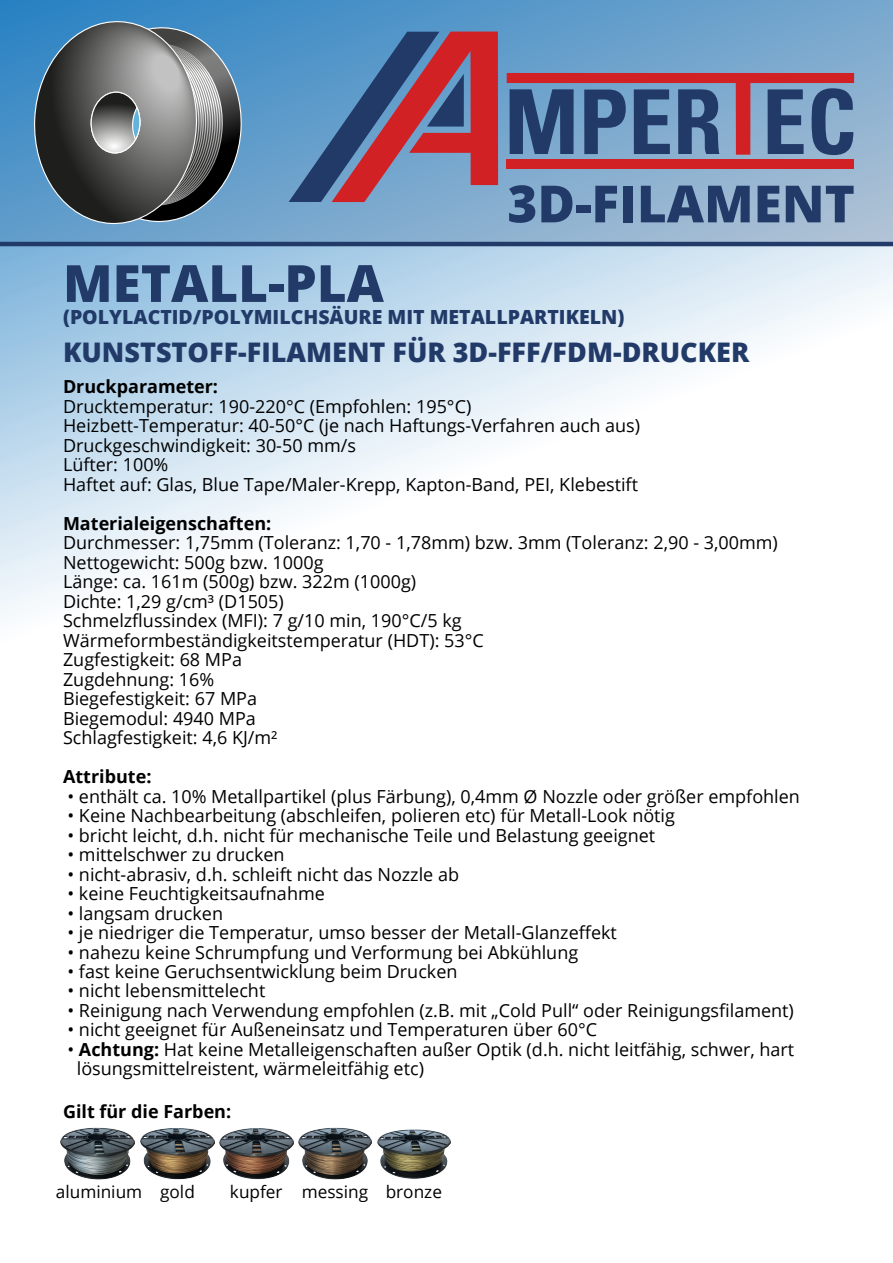
<style>
.page{position:relative;width:893px;height:1263px;background:#fff}
.page>*{position:absolute;margin:0;border:0;box-sizing:border-box;transform-origin:0 0}
.t1{font:800 51.3px "Open Sans";color:#213a68}
.t2{font:800 27px "Open Sans";color:#213a68}
.t3{font:800 19.5px "Open Sans";color:#213a68}
.t4{font:18px/19.5px "Open Sans";color:#000}
.t5{font:700 18px "Open Sans";color:#000}
.t6{font:17.25px "Open Sans";color:#000}
.s1{font-weight:700}
</style>
<div class="page">
<svg style="left:0;top:0;width:893px;height:617px"></svg>
<hr style="left:0;top:242px;width:893px;height:4px;background:#213a68">
<div style="left:506px;top:159px;width:348px;height:10px;background:#d12124"></div>
<svg style="left:507px;top:73px;width:347px;height:82px;background:#68698b"></svg>
<svg style="left:289px;top:32px;width:209px;height:170px;background:#796586"></svg>
<svg style="left:32px;top:20px;width:211px;height:205px;background:#5f6d77"></svg>
<img style="left:60px;top:1127px;width:75px;height:53px">
<img style="left:298px;top:1127px;width:74px;height:53px">
<img style="left:378px;top:1129px;width:72px;height:50px">
<img style="left:220px;top:1128px;width:73px;height:52px">
<img style="left:140px;top:1128px;width:75px;height:52px">
<p class="t1" style="left:507px;top:165px;width:349px">3D-FILAMENT</p>
<h1 class="t1" style="left:63px;top:244px;width:322px">METALL-PLA</h1>
<p class="t3" style="left:63px;top:302px;width:563px">(POLYLACTID/POLYMILCHSÄURE MIT METALLPARTIKELN)</p>
<h2 class="t2" style="left:63px;top:332px;width:688px">KUNSTSTOFF-FILAMENT FÜR 3D-FFF/FDM-DRUCKER</h2>
<h4 class="t5" style="left:63px;top:374px;width:157px">Druckparameter:</h4>
<p class="t4" style="left:63px;top:396px;width:579px">Drucktemperatur: 190-220°C (Empfohlen: 195°C)<br>Heizbett-Temperatur: 40-50°C (je nach Haftungs-Verfahren auch aus)<br>Druckgeschwindigkeit: 30-50 mm/s<br>Lüfter: 100%<br>Haftet auf: Glas, Blue Tape/Maler-Krepp, Kapton-Band, PEI, Klebestift</p>
<h4 class="t5" style="left:63px;top:510px;width:210px">Materialeigenschaften:</h4>
<p class="t4" style="left:63px;top:532px;width:716px">Durchmesser: 1,75mm (Toleranz: 1,70 - 1,78mm) bzw. 3mm (Toleranz: 2,90 - 3,00mm)<br>Nettogewicht: 500g bzw. 1000g<br>Länge: ca. 161m (500g) bzw. 322m (1000g)<br>Dichte: 1,29 g/cm³ (D1505)</p>
<p class="t4" style="left:63px;top:610px;width:400px">Schmelzflussindex (MFI): 7 g/10 min, 190°C/5 kg</p>
<p class="t4" style="left:63px;top:630px;width:422px">Wärmeformbeständigkeitstemperatur (HDT): 53°C<br>Zugfestigkeit: 68 MPa<br>Zugdehnung: 16%<br>Biegefestigkeit: 67 MPa<br>Biegemodul: 4940 MPa<br>Schlagfestigkeit: 4,6 KJ/m²</p>
<h4 class="t5" style="left:63px;top:764px;width:90px">Attribute:</h4>
<p class="t4" style="left:68px;top:786px;width:734px">• enthält ca. 10% Metallpartikel (plus Färbung), 0,4mm Ø Nozzle oder größer empfohlen</p>
<p class="t4" style="left:68px;top:805px;width:609px">• Keine Nachbearbeitung (abschleifen, polieren etc) für Metall-Look nötig</p>
<p class="t4" style="left:68px;top:825px;width:589px">• bricht leicht, d.h. nicht für mechanische Teile und Belastung geeignet</p>
<p class="t4" style="left:68px;top:844px;width:219px">• mittelschwer zu drucken</p>
<p class="t4" style="left:68px;top:864px;width:393px">• nicht-abrasiv, d.h. schleift nicht das Nozzle ab</p>
<p class="t4" style="left:68px;top:883px;width:259px">• keine Feuchtigkeitsaufnahme</p>
<p class="t4" style="left:68px;top:903px;width:157px">• langsam drucken</p>
<p class="t4" style="left:68px;top:922px;width:551px">• je niedriger die Temperatur, umso besser der Metall-Glanzeffekt</p>
<p class="t4" style="left:68px;top:942px;width:512px">• nahezu keine Schrumpfung und Verformung bei Abkühlung</p>
<p class="t4" style="left:68px;top:961px;width:391px">• fast keine Geruchsentwicklung beim Drucken</p>
<p class="t4" style="left:68px;top:981px;width:199px">• nicht lebensmittelecht</p>
<p class="t4" style="left:68px;top:1000px;width:728px">• Reinigung nach Verwendung empfohlen (z.B. mit „Cold Pull“ oder Reinigungsfilament)</p>
<p class="t4" style="left:68px;top:1020px;width:531px">• nicht geeignet für Außeneinsatz und Temperaturen über 60°C</p>
<p class="t4" style="left:77px;top:1039px;width:719px;text-indent:-9px">• <span class="s1">Achtung:</span> Hat keine Metalleigenschaften außer Optik (d.h. nicht leitfähig, schwer, hart lösungsmittelreistent, wärmeleitfähig etc)</p>
<p class="t5" style="left:63px;top:1099px;width:170px">Gilt für die Farben:</p>
<p class="t6" style="left:56px;top:1180px;width:141px">aluminium gold</p>
<p class="t6" style="left:230px;top:1180px;width:214px">kupfer messing bronze</p>
</div>
